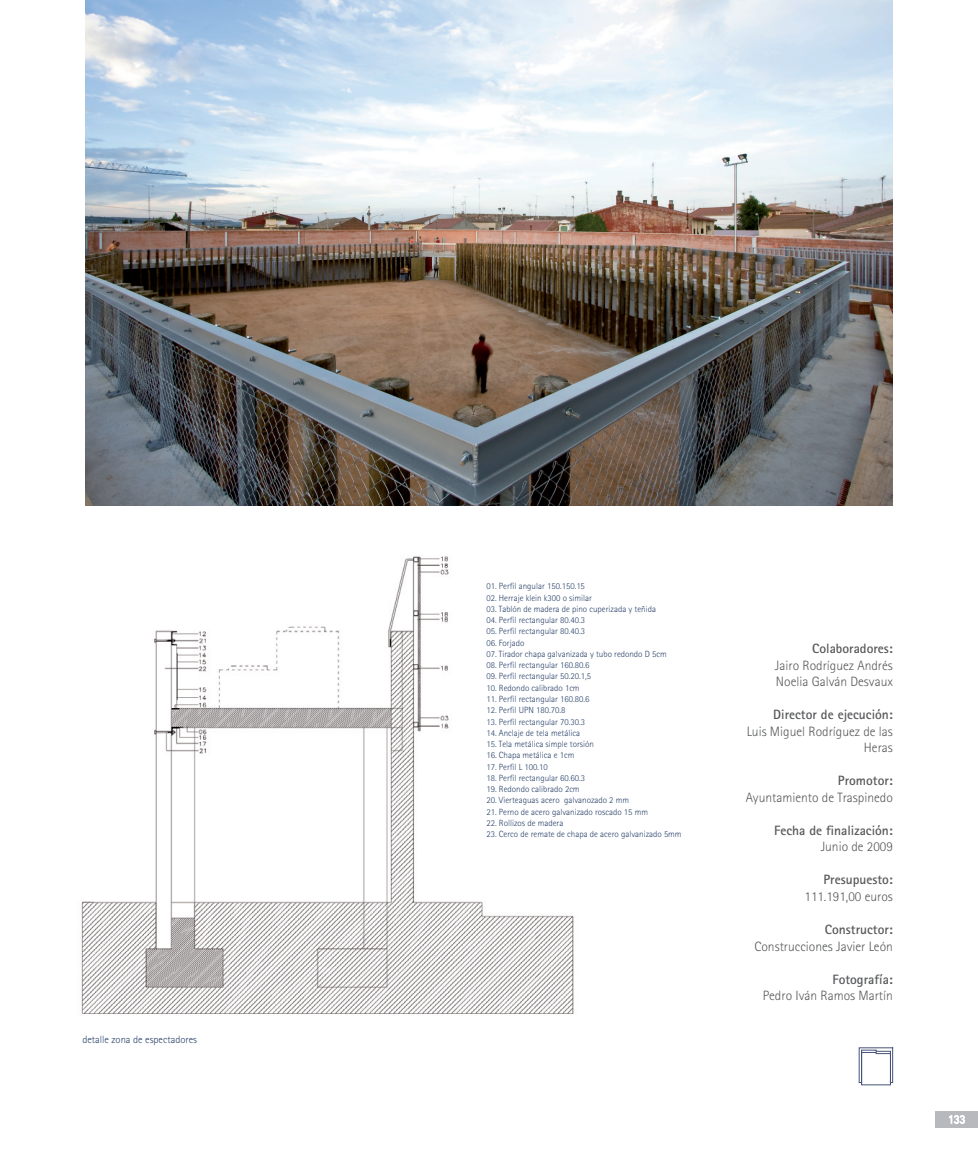
<style>
.page{position:relative;width:978px;height:1149px;background:#fff}
.page>*{position:absolute;margin:0;border:0;box-sizing:border-box;transform-origin:0 0}
.t1{font:300 13.5px/16.5px "AT Rotis Sans Serif";color:#57585a;text-align:right}
.t2{font:700 13.5px "AT Rotis Sans Serif";color:#57585a}
.t3{font:300 10.5px "AT Rotis Sans Serif";color:#284068}
.t4{font:300 9px "AT Rotis Sans Serif";color:#284068}
</style>
<div class="page">
<div style="left:935px;top:1110px;width:43px;height:17px;background:#b8b9bc"></div>
<svg style="left:859px;top:1047px;width:34px;height:38px"></svg>
<svg style="left:949px;top:1115px;width:16px;height:8px"></svg>
<img style="left:85px;top:0;width:808px;height:505px">
<img style="left:81px;top:556px;width:493px;height:458px">
<div style="left:461px;top:629px;width:120px;height:232px;background:#fff"></div>
<p class="t3" style="left:82px;top:1032px;width:116px">detalle zona de espectadores</p>
<p class="t4" style="left:486px;top:581px;width:100px">01. Perfil angular 150.150.15</p>
<p class="t4" style="left:486px;top:592px;width:107px">02. Herraje klein k300 o similar</p>
<p class="t4" style="left:486px;top:603px;width:171px">03. Tablón de madera de pino cuperizada y teñida</p>
<p class="t4" style="left:486px;top:614px;width:100px">04. Perfil rectangular 80.40.3</p>
<p class="t4" style="left:486px;top:626px;width:100px">05. Perfil rectangular 80.40.3</p>
<p class="t4" style="left:486px;top:637px;width:39px">06. Forjado</p>
<p class="t4" style="left:486px;top:648px;width:182px">07. Tirador chapa galvanizada y tubo redondo D 5cm</p>
<p class="t4" style="left:486px;top:659px;width:105px">08. Perfil rectangular 160.80.6</p>
<p class="t4" style="left:486px;top:671px;width:106px">09. Perfil rectangular 50.20.1,5</p>
<p class="t4" style="left:486px;top:682px;width:95px">10. Redondo calibrado 1cm</p>
<p class="t4" style="left:486px;top:693px;width:105px">11. Perfil rectangular 160.80.6</p>
<p class="t4" style="left:486px;top:704px;width:80px">12. Perfil UPN 180.70.8</p>
<p class="t4" style="left:486px;top:716px;width:100px">13. Perfil rectangular 70.30.3</p>
<p class="t4" style="left:486px;top:727px;width:95px">14. Anclaje de tela metálica</p>
<p class="t4" style="left:486px;top:738px;width:109px">15. Tela metálica simple torsión</p>
<p class="t4" style="left:486px;top:749px;width:89px">16. Chapa metálica e 1cm</p>
<p class="t4" style="left:486px;top:761px;width:63px">17. Perfil L 100.10</p>
<p class="t4" style="left:486px;top:772px;width:100px">18. Perfil rectangular 60.60.3</p>
<p class="t4" style="left:486px;top:783px;width:95px">19. Redondo calibrado 2cm</p>
<p class="t4" style="left:486px;top:794px;width:144px">20. Vierteaguas acero galvanozado 2 mm</p>
<p class="t4" style="left:486px;top:806px;width:163px">21. Perno de acero galvanizado roscado 15 mm</p>
<p class="t4" style="left:486px;top:817px;width:78px">22. Rollizos de madera</p>
<p class="t4" style="left:486px;top:828px;width:197px">23. Cerco de remate de chapa de acero galvanizado 5mm</p>
<p class="t2" style="left:812px;top:640px;width:82px">Colaboradores:</p>
<p class="t1" style="left:775px;top:656px;width:119px">Jairo Rodríguez Andrés</p>
<p class="t1" style="left:776px;top:673px;width:118px">Noelia Galván Desvaux</p>
<p class="t2" style="left:773px;top:706px;width:121px">Director de ejecución:</p>
<p class="t1" style="left:747px;top:722px;width:148px">Luis Miguel Rodríguez de las<br>Heras</p>
<p class="t2" style="left:838px;top:772px;width:56px">Promotor:</p>
<p class="t1" style="left:746px;top:788px;width:149px">Ayuntamiento de Traspinedo</p>
<p class="t2" style="left:774px;top:821px;width:120px">Fecha de finalización:</p>
<p class="t1" style="left:821px;top:838px;width:74px">Junio de 2009</p>
<p class="t2" style="left:823px;top:871px;width:71px">Presupuesto:</p>
<p class="t1" style="left:804px;top:887px;width:90px">111.191,00 euros</p>
<p class="t2" style="left:825px;top:920px;width:69px">Constructor:</p>
<p class="t1" style="left:754px;top:937px;width:140px">Construcciones Javier León</p>
<p class="t2" style="left:832px;top:970px;width:62px">Fotografía:</p>
<p class="t1" style="left:763px;top:986px;width:132px">Pedro Iván Ramos Martín</p>
</div>
